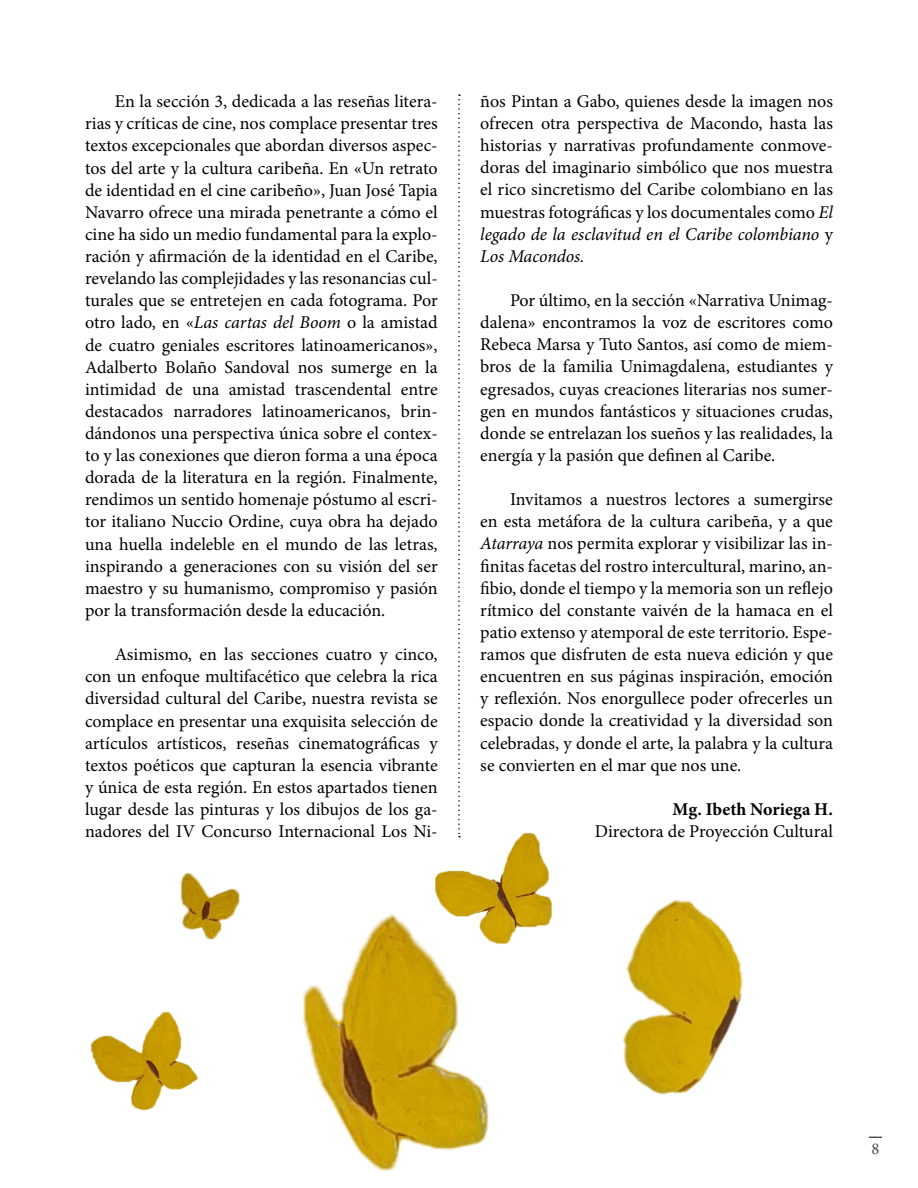
<style>
.page{position:relative;width:918px;height:1188px;background:#fff}
.page>*{position:absolute;margin:0;border:0;box-sizing:border-box;transform-origin:0 0}
.t1{font:18px/22px "Minion Pro";color:#000;text-align:justify}
.t2{font:700 18px "Minion Pro";color:#000}
.t3{font:500 16.5px "Minion Pro";color:#575756}
.s1{font-style:italic}
</style>
<div class="page">
<svg style="left:869px;top:1137px;width:13px;height:1px"></svg>
<img style="left:303px;top:913px;width:186px;height:258px">
<img style="left:429px;top:832px;width:109px;height:123px">
<img style="left:90px;top:1011px;width:108px;height:100px">
<img style="left:180px;top:872px;width:60px;height:68px">
<img style="left:512px;top:839px;width:232px;height:256px">
<svg style="left:458px;top:94px;width:2px;height:743px"></svg>
<p class="t1" style="left:85px;top:90px;width:354px;text-indent:30px">En la sección 3, dedicada a las reseñas litera&shy;rias y críticas de cine, nos complace presentar tres textos excepcionales que abordan diversos aspec&shy;tos del arte y la cultura caribeña. En «Un retrato de identidad en el cine caribeño», Juan José Tapia Navarro ofrece una mirada penetrante a cómo el cine ha sido un medio fundamental para la explo&shy;ración y afirmación de la identidad en el Caribe, revelando las complejidades y las resonancias cul&shy;turales que se entretejen en cada fotograma. Por otro lado, en «<span class="s1">Las cartas del Boom</span> o la amistad de cuatro geniales escritores latinoamericanos», Adalberto Bolaño Sandoval nos sumerge en la intimidad de una amistad trascendental entre destacados narradores latinoamericanos, brin&shy;dándonos una perspectiva única sobre el contex&shy;to y las conexiones que dieron forma a una época dorada de la literatura en la región. Finalmente, rendimos un sentido homenaje póstumo al escri&shy;tor italiano Nuccio Ordine, cuya obra ha dejado una huella indeleble en el mundo de las letras, inspirando a generaciones con su visión del ser maestro y su humanismo, compromiso y pasión por la transformación desde la educación.</p>
<p class="t1" style="left:85px;top:644px;width:354px;text-indent:30px">Asimismo, en las secciones cuatro y cinco, con un enfoque multifacético que celebra la rica diversidad cultural del Caribe, nuestra revista se complace en presentar una exquisita selección de artículos artísticos, reseñas cinematográficas y textos poéticos que capturan la esencia vibrante y única de esta región. En estos apartados tienen lugar desde las pinturas y los dibujos de los ga&shy;nadores del IV Concurso Internacional Los Ni-</p>
<p class="t1" style="left:480px;top:90px;width:354px">ños Pintan a Gabo, quienes desde la imagen nos ofrecen otra perspectiva de Macondo, hasta las historias y narrativas profundamente conmove&shy;doras del imaginario simbólico que nos muestra el rico sincretismo del Caribe colombiano en las muestras fotográficas y los documentales como <span class="s1">El legado de la esclavitud en el Caribe colombiano</span> y <span class="s1">Los Macondos.</span></p>
<p class="t1" style="left:480px;top:289px;width:354px;text-indent:30px">Por último, en la sección «Narrativa Unimag&shy;dalena» encontramos la voz de escritores como Rebeca Marsa y Tuto Santos, así como de miem&shy;bros de la familia Unimagdalena, estudiantes y egresados, cuyas creaciones literarias nos sumer&shy;gen en mundos fantásticos y situaciones crudas, donde se entrelazan los sueños y las realidades, la energía y la pasión que definen al Caribe.</p>
<p class="t1" style="left:480px;top:488px;width:354px;text-indent:30px">Invitamos a nuestros lectores a sumergirse en esta metáfora de la cultura caribeña, y a que <span class="s1">Atarraya</span> nos permita explorar y visibilizar las in&shy;finitas facetas del rostro intercultural, marino, an&shy;fibio, donde el tiempo y la memoria son un reflejo rítmico del constante vaivén de la hamaca en el patio extenso y atemporal de este territorio. Espe&shy;ramos que disfruten de esta nueva edición y que encuentren en sus páginas inspiración, emoción y reflexión. Nos enorgullece poder ofrecerles un espacio donde la creatividad y la diversidad son celebradas, y donde el arte, la palabra y la cultura se convierten en el mar que nos une.</p>
<p class="t2" style="left:673px;top:796px;width:162px">Mg. Ibeth Noriega H.</p>
<p class="t1" style="left:595px;top:820px;width:240px">Directora de Proyección Cultural</p>
<p class="t3" style="left:871px;top:1137px;width:9px">8</p>
</div>
